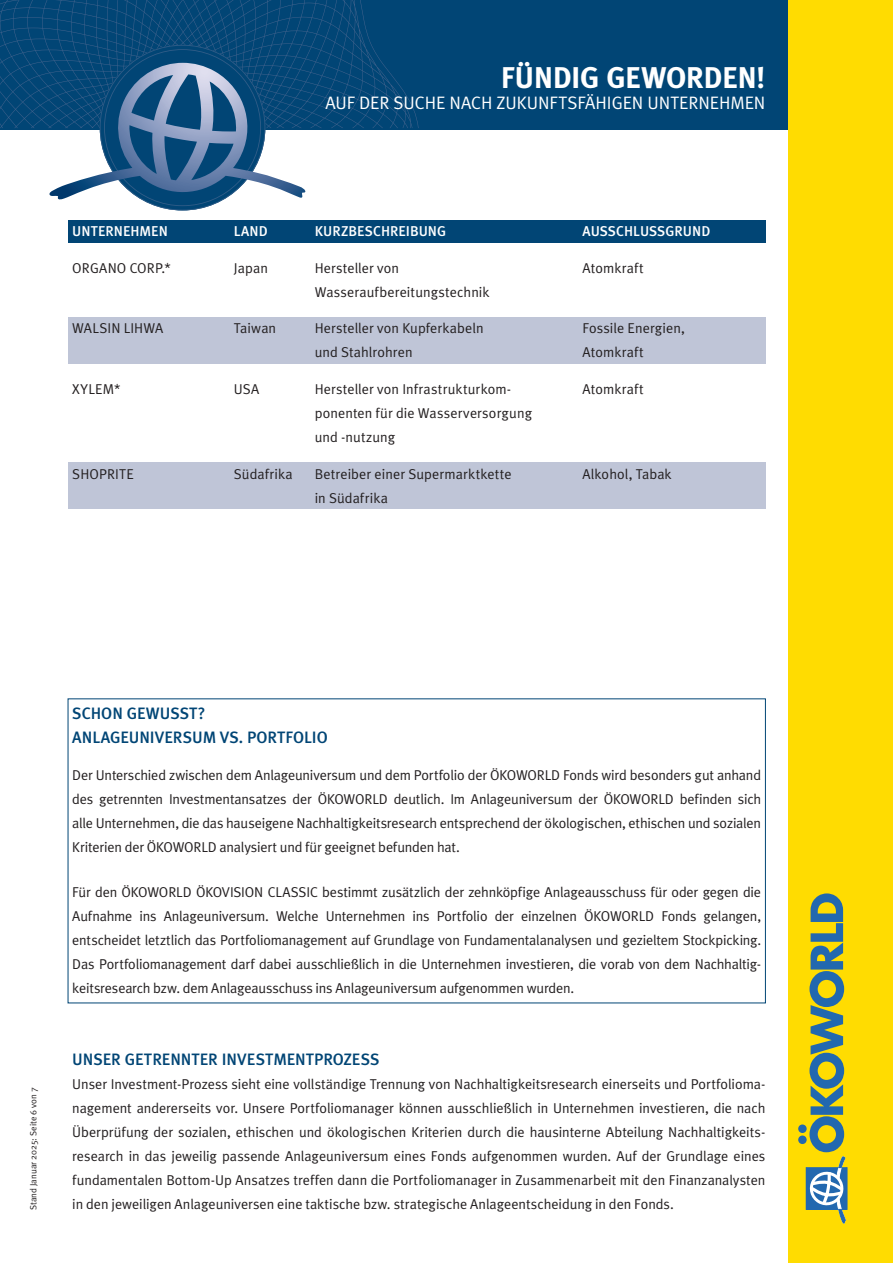
<style>
.page{position:relative;width:893px;height:1263px;background:#fff}
.page>*{position:absolute;margin:0;border:0;box-sizing:border-box;transform-origin:0 0}
.t1{font:700 30px "Meta Plus";letter-spacing:-.02em;color:#fff}
.t2{font:18px "Meta Plus Normal";letter-spacing:-.005em;color:#fff}
.t3{font:500 16.5px/24px "Meta Plus";letter-spacing:-.005em;color:#014575}
.t4{font:14.25px/24px "Meta Plus Normal";letter-spacing:.005em;color:#231f20;text-align:justify}
.t5{font:500 14.25px "Meta Plus";color:#fff}
.t6{font:9px "Meta Plus Normal";color:#231f20}
</style>
<div class="page">
<div style="left:0;top:0;width:893px;height:130px;background:#014575"></div>
<div style="left:789px;top:0;width:104px;height:1263px;background:#ffdc01"></div>
<svg style="left:0;top:0;width:419px;height:128px"></svg>
<svg style="left:49px;top:45px;width:258px;height:165px"></svg>
<div style="left:806px;top:1167px;width:41px;height:42px;border:1px solid #2268af"></div>
<svg style="left:798px;top:893px;width:48px;height:330px"></svg>
<div style="left:68px;top:317px;width:697px;height:47px;background:#bfc5d7"></div>
<div style="left:68px;top:462px;width:697px;height:47px;background:#bfc5d7"></div>
<div style="left:68px;top:220px;width:697px;height:22px;background:#014575"></div>
<h1 class="t1" style="left:501px;top:60px;width:266px">FÜNDIG GEWORDEN!</h1>
<p class="t2" style="left:325px;top:92px;width:441px">AUF DER SUCHE NACH ZUKUNFTSFÄHIGEN UNTERNEHMEN</p>
<p class="t5" style="left:72px;top:223px;width:97px">UNTERNEHMEN</p>
<p class="t5" style="left:234px;top:223px;width:35px">LAND</p>
<p class="t5" style="left:315px;top:223px;width:133px">KURZBESCHREIBUNG</p>
<p class="t5" style="left:583px;top:223px;width:129px">AUSSCHLUSSGRUND</p>
<p class="t4" style="left:72px;top:255px;width:100px">ORGANO CORP.*</p>
<p class="t4" style="left:234px;top:255px;width:36px">Japan</p>
<p class="t4" style="left:315px;top:255px;width:86px">Hersteller von</p>
<p class="t4" style="left:583px;top:255px;width:63px">Atomkraft</p>
<p class="t4" style="left:315px;top:279px;width:176px">Wasseraufbereitungstechnik</p>
<p class="t4" style="left:72px;top:316px;width:93px">WALSIN LIHWA</p>
<p class="t4" style="left:234px;top:316px;width:44px">Taiwan</p>
<p class="t4" style="left:315px;top:316px;width:171px">Hersteller von Kupferkabeln</p>
<p class="t4" style="left:583px;top:316px;width:104px">Fossile Energien,</p>
<p class="t4" style="left:315px;top:340px;width:99px">und Stahlrohren</p>
<p class="t4" style="left:583px;top:340px;width:63px">Atomkraft</p>
<p class="t4" style="left:72px;top:377px;width:50px">XYLEM*</p>
<p class="t4" style="left:234px;top:377px;width:27px">USA</p>
<p class="t4" style="left:315px;top:377px;width:198px">Hersteller von Infrastrukturkom-</p>
<p class="t4" style="left:583px;top:377px;width:63px">Atomkraft</p>
<p class="t4" style="left:315px;top:401px;width:219px">ponenten für die Wasserversorgung und -nutzung</p>
<p class="t4" style="left:72px;top:462px;width:63px">SHOPRITE</p>
<p class="t4" style="left:234px;top:462px;width:60px">Südafrika</p>
<p class="t4" style="left:315px;top:462px;width:199px">Betreiber einer Supermarktkette</p>
<p class="t4" style="left:583px;top:462px;width:91px">Alkohol, Tabak</p>
<p class="t4" style="left:315px;top:486px;width:75px">in Südafrika</p>
<p class="t6" style="left:28px;top:1210px;width:125px;rotate:-90deg">Stand Januar 2025: Seite 6 von 7</p>
<p class="t3" style="left:72px;top:701px;width:257px">SCHON GEWUSST?<br>ANLAGEUNIVERSUM VS. PORTFOLIO</p>
<p class="t4" style="left:72px;top:763px;width:690px">Der Unterschied zwischen dem Anlageuniversum und dem Portfolio der ÖKOWORLD Fonds wird besonders gut anhand des getrennten Investmentansatzes der ÖKOWORLD deutlich. Im Anlageuniversum der ÖKOWORLD befinden sich alle Unternehmen, die das hauseigene Nachhaltigkeitsresearch entsprechend der ökologischen, ethischen und sozialen Kriterien der ÖKOWORLD analysiert und für geeignet befunden hat.</p>
<p class="t4" style="left:72px;top:880px;width:690px">Für den ÖKOWORLD ÖKOVISION CLASSIC bestimmt zusätzlich der zehnköpfige Anlageausschuss für oder gegen die Aufnahme ins Anlageuniversum. Welche Unternehmen ins Portfolio der einzelnen ÖKOWORLD Fonds gelangen, entscheidet letztlich das Portfoliomanagement auf Grundlage von Fundamentalanalysen und gezieltem Stockpicking.<br>Das Portfoliomanagement darf dabei ausschließlich in die Unternehmen investieren, die vorab von dem Nachhaltig&shy;keitsresearch bzw. dem Anlageausschuss ins Anlageuniversum aufgenommen wurden.</p>
<p class="t3" style="left:72px;top:1047px;width:309px">UNSER GETRENNTER INVESTMENTPROZESS</p>
<p class="t4" style="left:72px;top:1072px;width:695px">Unser Investment-Prozess sieht eine vollständige Trennung von Nachhaltigkeitsresearch einerseits und Portfolioma&shy;nagement andererseits vor. Unsere Portfoliomanager können ausschließlich in Unternehmen investieren, die nach Überprüfung der sozialen, ethischen und ökologischen Kriterien durch die hausinterne Abteilung Nachhaltigkeits&shy;research in das jeweilig passende Anlageuniversum eines Fonds aufgenommen wurden. Auf der Grundlage eines fundamentalen Bottom-Up Ansatzes treffen dann die Portfoliomanager in Zusammenarbeit mit den Finanzanalysten</p>
<p class="t4" style="left:72px;top:1192px;width:603px">in den jeweiligen Anlageuniversen eine taktische bzw. strategische Anlageentscheidung in den Fonds.</p>
</div>
